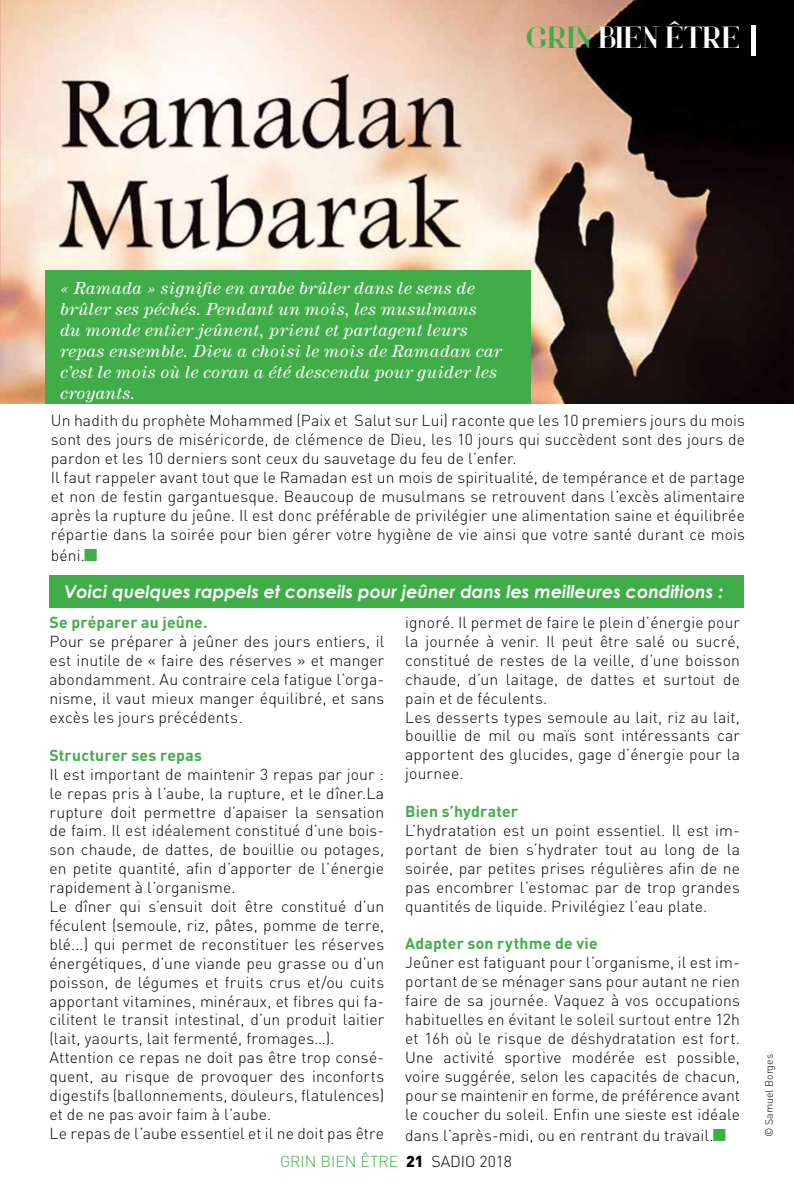
<style>
.page{position:relative;width:794px;height:1191px;background:#fff}
.page>*{position:absolute;margin:0;border:0;box-sizing:border-box;transform-origin:0 0}
.t1{font:31.5px "Voor";color:#fff}
.t2{font:italic 17.5px/21px "Century";letter-spacing:.025em;color:#fff}
.t3{font:italic 700 17.5px "Century Gothic";color:#fff}
.t4{font:300 15.75px/18.9px "DIN";letter-spacing:.01em;color:#000;text-align:justify}
.t5{font:700 15.75px "DIN";letter-spacing:.01em;color:#41ad49}
.t6{font:300 15.75px "DIN";color:#41ad49}
.t7{font:300 10.5px "DIN";color:#000}
.s1{color:#41ad49}
.s2{font-weight:900;color:#000}
.s3{color:#000}
</style>
<div class="page">
<img style="left:0;top:0;width:794px;height:404px">
<div style="left:46px;top:270px;width:485px;height:134px;background:#41ad49"></div>
<div style="left:49px;top:575px;width:695px;height:33px;background:#41ad49"></div>
<div style="left:751px;top:25px;width:5px;height:30px;background:#fff"></div>
<h1 class="t1" style="left:526px;top:19px;width:215px"><span class="s1">GRIN</span> BIEN ÊTRE</h1>
<p class="t2" style="left:60px;top:277px;width:443px">« Ramada » signifie en arabe brûler dans le sens de brûler ses péchés. Pendant un mois, les musulmans du monde entier jeûnent, prient et partagent leurs repas ensemble. Dieu a choisi le mois de Ramadan car c’est le mois où le coran a été descendu pour guider les croyants.</p>
<p class="t4" style="left:51px;top:411px;width:695px;text-align:left">U n hadith du prophète Mohammed (Paix et Salut sur Lui) raconte que les 10 premiers jours du mois sont des jours de miséricorde, de clémence de Dieu, les 10 jours qui succèdent sont des jours de pardon et les 10 derniers sont ceux du sauvetage du feu de l’enfer.<br>I l faut rappeler avant tout que le Ramadan est un mois de spiritualité, de tempérance et de partage et non de festin gargantuesque. Beaucoup de musulmans se retrouvent dans l’excès alimentaire après la rupture du jeûne. I l est donc préférable de privilégier une alimentation saine et équilibrée répartie dans la soirée pour bien gérer votre hygiène de vie ainsi que votre santé durant ce mois</p>
<p class="t4" style="left:51px;top:545px;width:48px">béni.<span class="s1">■</span></p>
<p class="t3" style="left:64px;top:580px;width:660px">Voici quelques rappels et conseils pour jeûner dans les meilleures conditions :</p>
<p class="t5" style="left:49px;top:612px;width:160px">Se préparer au jeûne.</p>
<p class="t4" style="left:49px;top:632px;width:336px">Pour se préparer à jeûner des jours entiers, il est inutile de « faire des réserves » et manger abondamment. Au contraire cela fatigue l’orga&shy;nisme, il vaut mieux manger équilibré, et sans excès les jours précédents.</p>
<p class="t5" style="left:49px;top:745px;width:154px">Structurer ses repas</p>
<p class="t4" style="left:49px;top:764px;width:336px;text-align:left">I l est important de maintenir 3 repas par jour : le repas pris à l’aube, la rupture, et le dîner.La rupture doit permettre d’apaiser la sensation de faim. I l est idéalement constitué d’une bois&shy;son chaude, de dattes, de bouillie ou potages, en petite quantité, afin d’apporter de l’énergie rapidement à l’organisme.<br>Le dîner qui s’ensuit doit être constitué d’un féculent (semoule, riz, pâtes, pomme de terre, blé...) qui permet de reconstituer les réserves énergétiques, d’une viande peu grasse ou d’un poisson, de légumes et fruits crus et/ou cuits apportant vitamines, minéraux, et fibres qui fa&shy;cilitent le transit intestinal, d’un produit laitier (lait, yaourts, lait fermenté, fromages…).<br>Attention ce repas ne doit pas être trop consé&shy;quent, au risque de provoquer des inconforts digestifs (ballonnements, douleurs, flatulences) et de ne pas avoir faim à l’aube.<br>Le repas de l’aube essentiel et il ne doit pas être</p>
<p class="t4" style="left:405px;top:613px;width:336px;text-align:left">ignoré. I l permet de faire le plein d’énergie pour la journée à venir. I l peut être salé ou sucré, constitué de restes de la veille, d’une boisson chaude, d’un laitage, de dattes et surtout de pain et de féculents.<br>Les desserts types semoule au lait, riz au lait, bouillie de mil ou maïs sont intéressants car apportent des glucides, gage d’énergie pour la journee.</p>
<p class="t5" style="left:405px;top:801px;width:114px">Bien s’hydrater</p>
<p class="t4" style="left:405px;top:820px;width:336px">L’hydratation est un point essentiel. I l est im&shy;portant de bien s’hydrater tout au long de la soirée, par petites prises régulières afin de ne pas encombrer l’estomac par de trop grandes quantités de liquide. Privilégiez l’eau plate.</p>
<p class="t5" style="left:405px;top:933px;width:194px">Adapter son rythme de vie</p>
<p class="t4" style="left:405px;top:953px;width:336px">Jeûner est fatiguant pour l’organisme, il est im&shy;portant de se ménager sans pour autant ne rien faire de sa journée. Vaquez à vos occupations habituelles en évitant le soleil surtout entre 12h et 16h où le risque de déshydratation est fort.<br>U ne activité sportive modérée est possible, voire suggérée, selon les capacités de chacun, pour se maintenir en forme, de préférence avant le coucher du soleil. Enfin une sieste est idéale</p>
<p class="t4" style="left:405px;top:1125px;width:322px">dans l’après-midi, ou en rentrant du travail.<span class="s1">■</span></p>
<p class="t6" style="left:280px;top:1151px;width:233px">grin bien être <span class="s2">21</span> <span class="s3">sadio 2018</span></p>
<p class="t7" style="left:762px;top:1137px;width:84px;rotate:-90deg">© Samuel Borges</p>
</div>
